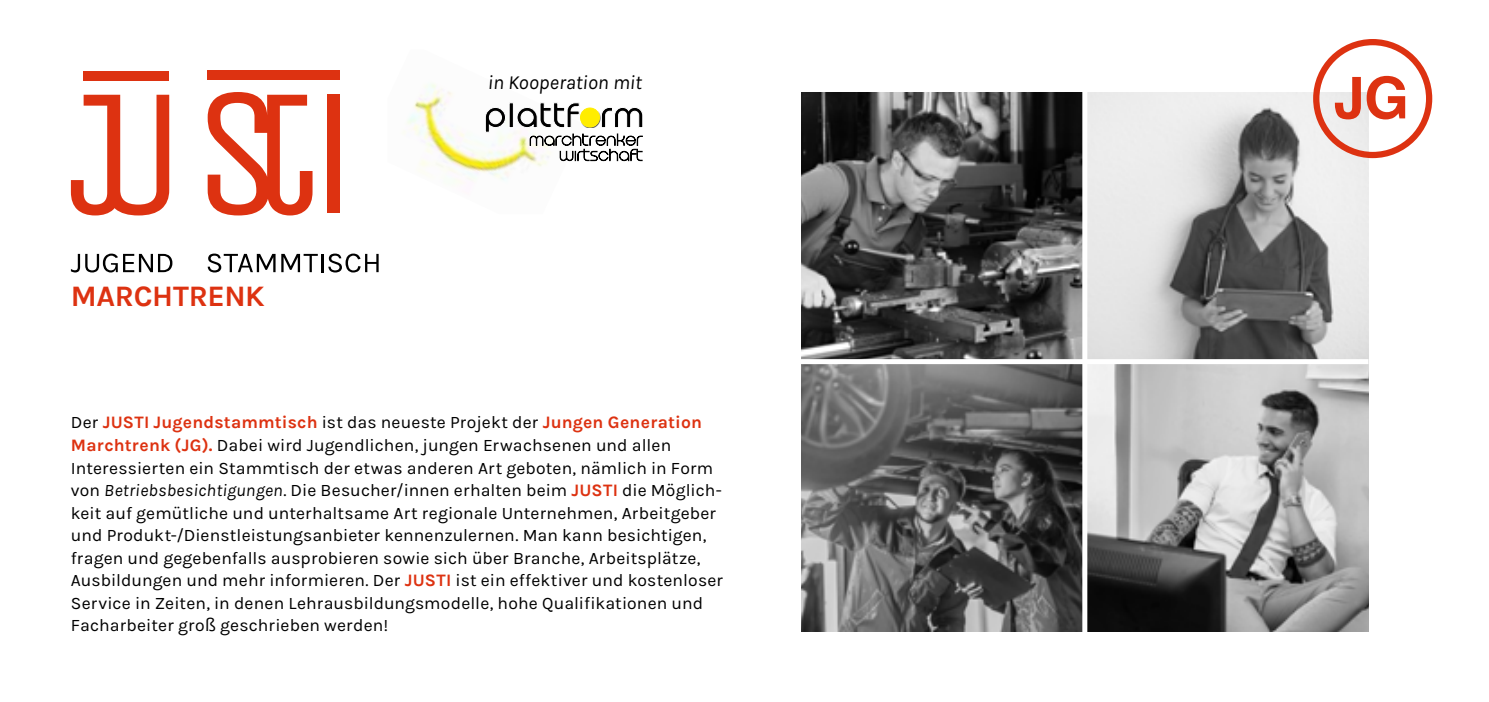
<style>
.page{position:relative;width:1489px;height:702px;background:#fff}
.page>*{position:absolute;margin:0;border:0;box-sizing:border-box;transform-origin:0 0}
.t1{font:700 29.75px "Karla";letter-spacing:-.01em;color:#dd3211}
.t2{font:italic 20px "Karla";color:#000}
.t3{font:17.5px/22.5px "Karla";letter-spacing:.005em;color:#000}
.s1{font-weight:700;color:#dd3211}
.s2{font-style:italic}
.s3{font-family:"Open Sans"}
</style>
<div class="page">
<div style="left:84px;top:71px;width:85px;height:9px;background:#dd3211"></div>
<div style="left:208px;top:71px;width:132px;height:9px;background:#dd3211"></div>
<svg style="left:71px;top:95px;width:98px;height:120px"></svg>
<svg style="left:208px;top:92px;width:104px;height:123px"></svg>
<div style="left:327px;top:95px;width:13px;height:118px;background:#dd3211"></div>
<svg style="left:71px;top:253px;width:101px;height:19px"></svg>
<svg style="left:208px;top:253px;width:67px;height:19px"></svg>
<svg style="left:281px;top:253px;width:97px;height:19px"></svg>
<img style="left:801px;top:92px;width:567px;height:539px">
<div style="left:1312px;top:39px;width:119px;height:119px;border:6px solid #dd3211;border-radius:50%"></div>
<svg style="left:1334px;top:76px;width:70px;height:43px"></svg>
<div style="left:1082px;top:42px;width:5px;height:622px;background:#fff"></div>
<div style="left:782px;top:359px;width:586px;height:5px;background:#fff"></div>
<img style="left:403px;top:84px;width:176px;height:100px">
<svg style="left:484px;top:102px;width:159px;height:59px"></svg>
<div style="left:579px;top:107px;width:20px;height:15px;background:#fff;opacity:.75"></div>
<div style="left:580px;top:111px;width:20px;height:17px;background:#000;opacity:.65"></div>
<div style="left:580px;top:108px;width:19px;height:19px;background:#ffed00;border-radius:50%"></div>
<div style="left:580px;top:108px;width:19px;height:19px;border:1px solid #ffed00;border-radius:50%"></div>
<h1 class="t1" style="left:71px;top:278px;width:195px">MARCHTRENK</h1>
<p class="t2" style="left:488px;top:72px;width:155px">in Kooperation mit</p>
<p class="t3" style="left:71px;top:411px;width:654px">Der <span class="s1">JUSTI Jugendstammtisch</span> ist das neueste Projekt der <span class="s1">Jungen Generation Marchtrenk (JG).</span> Dabei wird Jugendlichen, jungen Erwachsenen und allen Interessierten ein Stammtisch der etwas anderen Art geboten, nämlich in Form von <span class="s2">Betriebsbesichtigungen</span>. Die Besucher/innen erhalten beim <span class="s1">JUSTI</span> die Möglich&shy;keit auf gemütliche und unterhaltsame Art regionale Unternehmen, Arbeitgeber und Produkt-/Dienstleistungsanbieter kennenzulernen. Man kann besichtigen, fragen und gegebenfalls ausprobieren sowie sich über Branche, Arbeitsplätze, Ausbildungen und mehr informieren. Der <span class="s1">JUSTI</span> ist ein effektiver und kostenloser Service in Zeiten, in denen Lehrausbildungsmodelle, hohe Qualifikationen und Facharbeiter gro<span class="s3">ß</span> geschrieben werden!</p>
</div>
